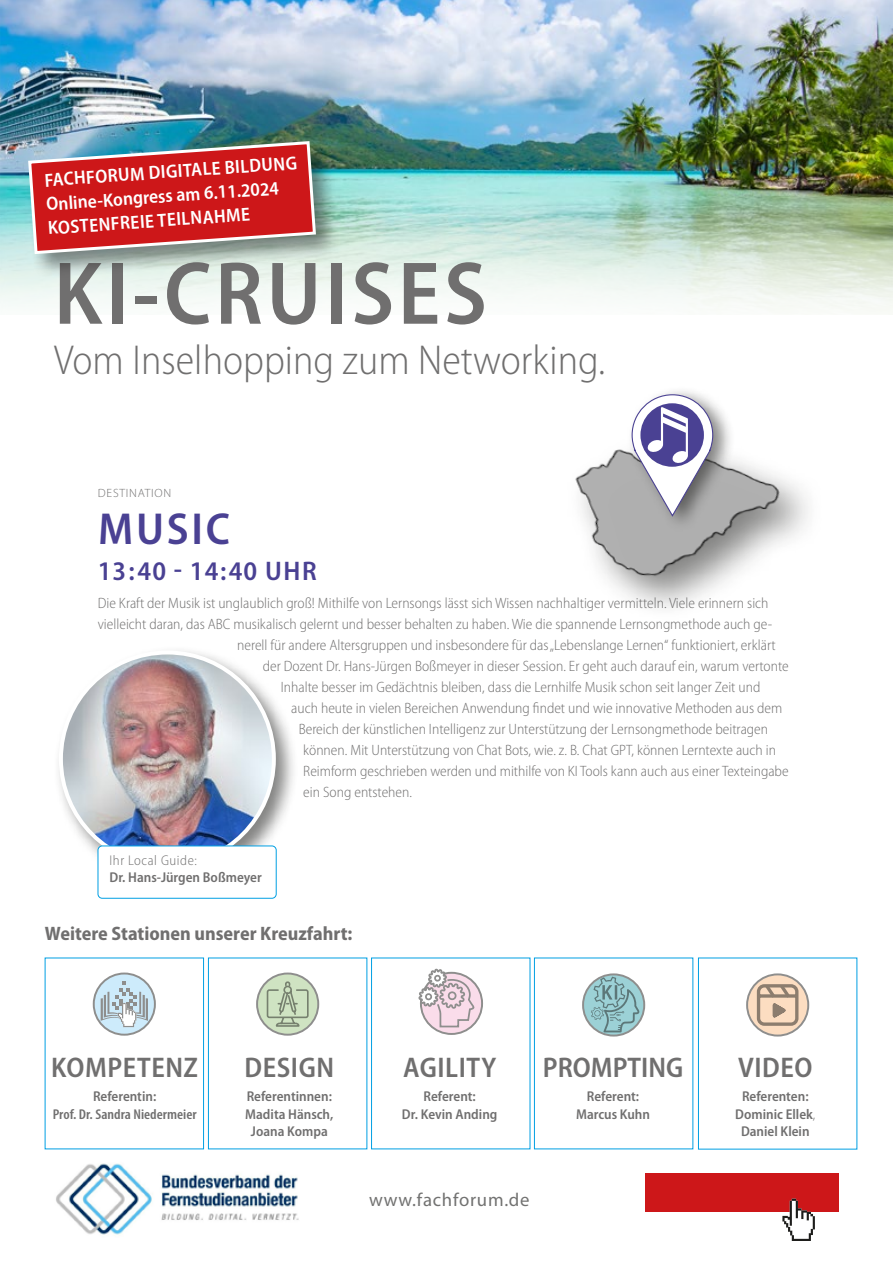
<style>
.page{position:relative;width:893px;height:1263px;background:#fff}
.page>*{position:absolute;margin:0;border:0;box-sizing:border-box;transform-origin:0 0}
.t1{font:600 semi-condensed 90px "Myriad Pro";letter-spacing:.04em;color:#706f6f}
.t2{font:600 semi-condensed 45px "Myriad Pro";letter-spacing:.06em;color:#4a4193}
.t3{font:300 semi-condensed 42px "Myriad Pro";color:#706f6f}
.t4{font:600 semi-condensed 28.5px "Myriad Pro";letter-spacing:.02em;color:#706f6f}
.t5{font:600 semi-condensed 28.5px "Myriad Pro";color:#706f6f}
.t6{font:600 semi-condensed 27px "Myriad Pro";letter-spacing:.04em;color:#4a4193}
.t7{font:700 semi-condensed 19.5px "Myriad Pro";color:#706f6f}
.t8{font:600 semi-condensed 19.05px/24px "Myriad Pro";color:#fff}
.t9{font:18.75px "Myriad Pro";letter-spacing:.04em;color:#727271}
.t10{font:300 semi-condensed 15px "Myriad Pro";color:#706f6f}
.t11{font:600 semi-condensed 14.25px/17.1px "Myriad Pro";color:#706f6f;text-align:center}
.t12{font:600 condensed 14.25px "Myriad Pro";color:#706f6f;scale:1.08 1}
.t13{font:300 semi-condensed 14.1px "Myriad Pro";letter-spacing:.04em;color:#706f6f}
.t14{font:300 12px "Myriad Pro";letter-spacing:.06em;color:#706f6f}
.s1{font-weight:300}
</style>
<div class="page">
<img style="left:0;top:0;width:893px;height:311px">
<div style="left:646px;top:1173px;width:193px;height:39px;background:#cd1719"></div>
<svg style="left:782px;top:1199px;width:33px;height:42px"></svg>
<img style="left:56px;top:1163px;width:243px;height:72px">
<div style="left:54px;top:645px;width:244px;height:245px;background:#1d1d1b;opacity:.55"></div>
<img style="left:61px;top:652px;width:213px;height:201px">
<div style="left:98px;top:846px;width:178px;height:52px;background:#fff;border-radius:4px"></div>
<div style="left:98px;top:846px;width:178px;height:52px;border:1px solid #009fe3;border-radius:4px"></div>
<img style="left:575px;top:449px;width:234px;height:159px">
<div style="left:626px;top:384px;width:110px;height:149px;background:#1d1d1b;opacity:.55"></div>
<svg style="left:631px;top:394px;width:83px;height:124px"></svg>
<div style="left:25px;top:138px;width:315px;height:140px;background:#1d1d1b;opacity:.5"></div>
<svg style="left:27px;top:140px;width:291px;height:116px;background:#bc4345"></svg>
<svg style="left:94px;top:973px;width:61px;height:62px"></svg>
<div style="left:93px;top:972px;width:63px;height:64px;border:2px solid #1d1d1b;border-radius:50%"></div>
<svg style="left:101px;top:981px;width:47px;height:46px;background:#bcced7"></svg>
<svg style="left:747px;top:974px;width:61px;height:61px"></svg>
<div style="left:746px;top:973px;width:63px;height:63px;border:2px solid #1d1d1b;border-radius:50%"></div>
<svg style="left:755px;top:983px;width:45px;height:44px;background:#cfb6a0"></svg>
<svg style="left:257px;top:973px;width:61px;height:62px"></svg>
<div style="left:256px;top:972px;width:63px;height:64px;border:2px solid #1d1d1b;border-radius:50%"></div>
<svg style="left:266px;top:980px;width:43px;height:47px;background:#b9caad"></svg>
<svg style="left:421px;top:973px;width:61px;height:61px"></svg>
<div style="left:420px;top:972px;width:63px;height:63px;border:2px solid #1d1d1b;border-radius:50%"></div>
<svg style="left:418px;top:968px;width:56px;height:60px"></svg>
<svg style="left:583px;top:974px;width:61px;height:61px"></svg>
<div style="left:582px;top:973px;width:63px;height:63px;border:2px solid #1d1d1b;border-radius:50%"></div>
<svg style="left:591px;top:976px;width:49px;height:56px;background:#92bcc0"></svg>
<p class="t8" style="left:44px;top:169px;width:255px;rotate:-4deg">FACHFORUM DIGITALE BILDUNG<br>Online-Kongress am 6.11.2024<br>KOSTENFREIE TEILNAHME</p>
<h1 class="t1" style="left:54px;top:244px;width:435px">KI-CRUISES</h1>
<h3 class="t3" style="left:54px;top:337px;width:553px">Vom Inselhopping zum Networking.</h3>
<p class="t14" style="left:98px;top:486px;width:75px">DESTINATION</p>
<h2 class="t2" style="left:98px;top:504px;width:133px">MUSIC</h2>
<h3 class="t6" style="left:98px;top:556px;width:220px">13:40 - 14:40 UHR</h3>
<p class="t10" style="left:98px;top:595px;width:672px">Die Kraft der Musik ist unglaublich groß! Mithilfe von Lernsongs lässt sich Wissen nachhaltiger vermitteln. Viele erinnern sich</p>
<p class="t10" style="left:98px;top:616px;width:676px">vielleicht daran, das ABC musikalisch gelernt und besser behalten zu haben. Wie die spannende Lernsongmethode auch ge-</p>
<p class="t10" style="left:237px;top:637px;width:540px">nerell für andere Altersgruppen und insbesondere für das „Lebenslange Lernen“ funktioniert, erklärt</p>
<p class="t10" style="left:263px;top:658px;width:527px">der Dozent Dr. Hans-Jürgen Boßmeyer in dieser Session. Er geht auch darauf ein, warum vertonte</p>
<p class="t10" style="left:281px;top:679px;width:481px">Inhalte besser im Gedächtnis bleiben, dass die Lernhilfe Musik schon seit langer Zeit und</p>
<p class="t10" style="left:291px;top:700px;width:492px">auch heute in vielen Bereichen Anwendung findet und wie innovative Methoden aus dem</p>
<p class="t10" style="left:299px;top:721px;width:471px">Bereich der künstlichen Intelligenz zur Unterstützung der Lernsongmethode beitragen</p>
<p class="t10" style="left:303px;top:742px;width:474px">können. Mit Unterstützung von Chat Bots, wie. z. B. Chat GPT, können Lerntexte auch in</p>
<p class="t10" style="left:303px;top:763px;width:487px">Reimform geschrieben werden und mithilfe von KI Tools kann auch aus einer Texteingabe</p>
<p class="t10" style="left:303px;top:784px;width:110px">ein Song entstehen.</p>
<p class="t13" style="left:109px;top:853px;width:89px">Ihr Local Guide:</p>
<p class="t11" style="left:109px;top:869px;width:154px">Dr. Hans-Jürgen Boßmeyer</p>
<h3 class="t7" style="left:45px;top:922px;width:309px">Weitere Stationen unserer Kreuzfahrt:</h3>
<h3 class="t4" style="left:51px;top:1051px;width:148px">KOMPETENZ</h3>
<p class="t11" style="left:93px;top:1088px;width:65px">Referentin:</p>
<p class="t12" style="left:53px;top:1106px;width:135px">Prof. Dr. Sandra Niedermeier</p>
<h3 class="t4" style="left:245px;top:1051px;width:91px">DESIGN</h3>
<p class="t11" style="left:245px;top:1088px;width:90px">Referentinnen:<br>Madita Hänsch,<br>Joana Kompa</p>
<h3 class="t4" style="left:403px;top:1051px;width:95px">AGILITY</h3>
<p class="t11" style="left:402px;top:1088px;width:97px">Referent:<br>Dr. Kevin Anding</p>
<h3 class="t5" style="left:543px;top:1051px;width:142px">PROMPTING</h3>
<p class="t11" style="left:576px;top:1088px;width:75px">Referent:<br>Marcus Kuhn</p>
<p class="t9" style="left:369px;top:1189px;width:162px">www.fachforum.de</p>
<h3 class="t4" style="left:738px;top:1051px;width:76px">VIDEO</h3>
<p class="t11" style="left:735px;top:1088px;width:82px">Referenten:<br>Dominic Ellek<span class="s1">,<br></span>Daniel Klein</p>
</div>
